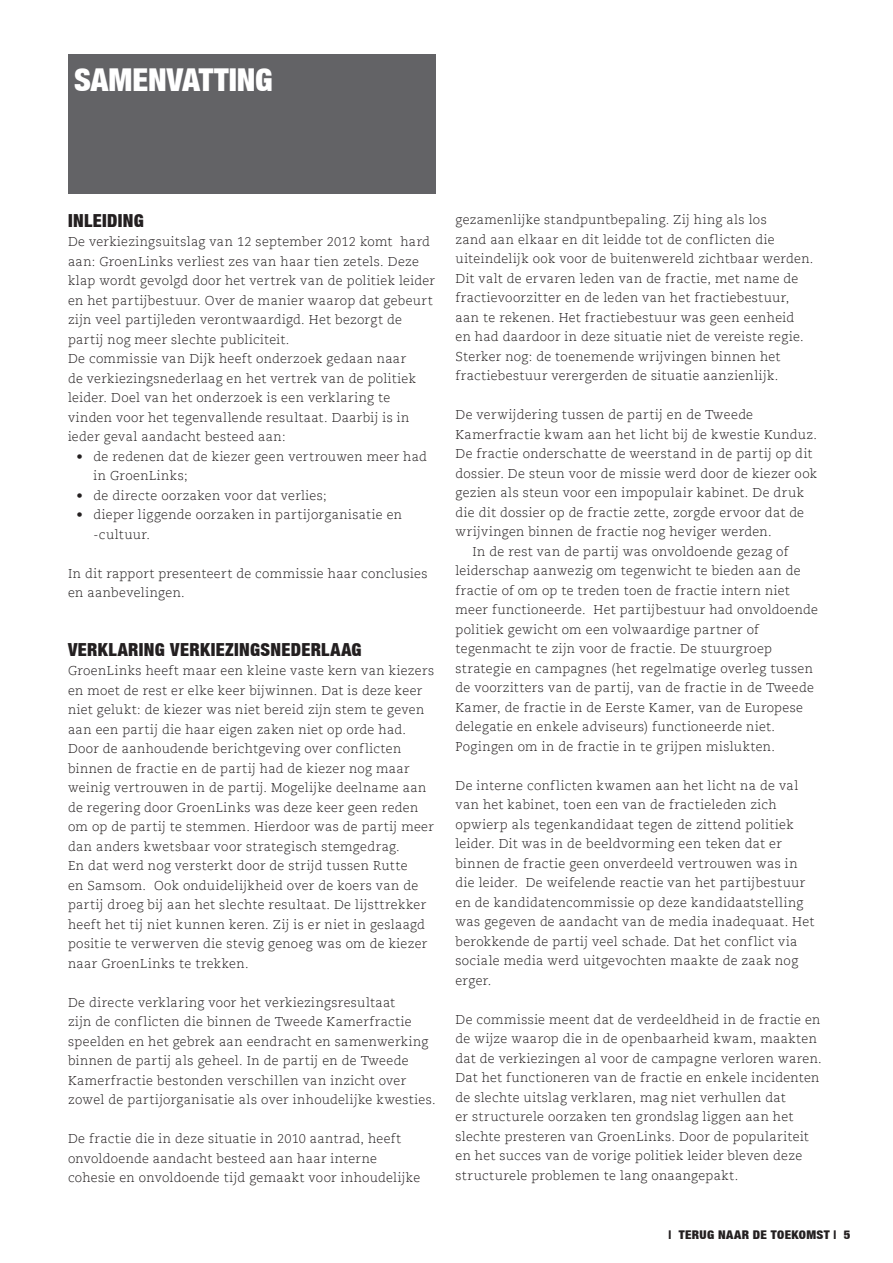
<style>
.page{position:relative;width:893px;height:1263px;background:#fff}
.page>*{position:absolute;margin:0;border:0;box-sizing:border-box;transform-origin:0 0}
.t1{font:900 condensed 31.5px "Helvetica Neue LT";letter-spacing:-.005em;color:#fff}
.t2{font:900 condensed 18px "Helvetica Neue LT";letter-spacing:.02em;color:#231f20}
.t3{font:12.75px/19.5px "Caecilia LT Light";letter-spacing:.025em;color:#231f20}
.t4{font:900 condensed 12px "Helvetica Neue LT";letter-spacing:.03em;color:#231f20;scale:1.07 1}
</style>
<div class="page">
<div style="left:68px;top:54px;width:368px;height:140px;background:#636366"></div>
<h1 class="t1" style="left:74px;top:60px;width:200px">SAMENVATTI NG</h1>
<h2 class="t2" style="left:68px;top:209px;width:77px">INLEIDING</h2>
<p class="t3" style="left:68px;top:232px;width:369px">De verkiezingsuitslag van 12 september 2012 komt hard aan: GroenLinks verliest zes van haar tien zetels. Deze klap wordt gevolgd door het vertrek van de politiek leider en het partijbestuur. Over de manier waarop dat gebeurt zijn veel partijleden verontwaardigd. Het bezorgt de partij nog meer slechte publiciteit.<br>De commissie van Dijk heeft onderzoek gedaan naar<br>de verkiezingsnederlaag en het vertrek van de politiek leider. Doel van het onderzoek is een verklaring te vinden voor het tegenvallende resultaat. Daarbij is in ieder geval aandacht besteed aan:</p>
<p class="t3" style="left:94px;top:447px;width:335px;text-indent:-17px">• de redenen dat de kiezer geen vertrouwen meer had in GroenLinks;</p>
<p class="t3" style="left:77px;top:486px;width:252px">• de directe oorzaken voor dat verlies;</p>
<p class="t3" style="left:94px;top:505px;width:310px;text-indent:-17px">• dieper liggende oorzaken in partijorganisatie en -cultuur.</p>
<p class="t3" style="left:68px;top:564px;width:361px">In dit rapport presenteert de commissie haar conclusies en aanbevelingen.</p>
<h2 class="t2" style="left:68px;top:638px;width:295px">VERKLARING VERKIEZINGSNEDERLAAG</h2>
<p class="t3" style="left:68px;top:661px;width:368px">GroenLinks heeft maar een kleine vaste kern van kiezers en moet de rest er elke keer bijwinnen. Dat is deze keer niet gelukt: de kiezer was niet bereid zijn stem te geven aan een partij die haar eigen zaken niet op orde had.<br>Door de aanhoudende berichtgeving over conflicten binnen de fractie en de partij had de kiezer nog maar weinig vertrouwen in de partij. Mogelijke deelname aan de regering door GroenLinks was deze keer geen reden om op de partij te stemmen. Hierdoor was de partij meer dan anders kwetsbaar voor strategisch stemgedrag.<br>En dat werd nog versterkt door de strijd tussen Rutte<br>en Samsom. Ook onduidelijkheid over de koers van de partij droeg bij aan het slechte resultaat. De lijsttrekker heeft het tij niet kunnen keren. Zij is er niet in geslaagd positie te verwerven die stevig genoeg was om de kiezer naar GroenLinks te trekken.</p>
<p class="t3" style="left:68px;top:993px;width:369px">De directe verklaring voor het verkiezingsresultaat<br>zijn de conflicten die binnen de Tweede Kamerfractie speelden en het gebrek aan eendracht en samenwerking binnen de partij als geheel. In de partij en de Tweede Kamerfractie bestonden verschillen van inzicht over zowel de partijorganisatie als over inhoudelijke kwesties.</p>
<p class="t3" style="left:68px;top:1129px;width:354px">De fractie die in deze situatie in 2010 aantrad, heeft onvoldoende aandacht besteed aan haar interne cohesie en onvoldoende tijd gemaakt voor inhoudelijke</p>
<p class="t3" style="left:455px;top:211px;width:359px">gezamenlijke standpuntbepaling. Zij hing als los<br>zand aan elkaar en dit leidde tot de conflicten die uiteindelijk ook voor de buitenwereld zichtbaar werden.<br>Dit valt de ervaren leden van de fractie, met name de fractievoorzitter en de leden van het fractiebestuur, aan te rekenen. Het fractiebestuur was geen eenheid<br>en had daardoor in deze situatie niet de vereiste regie.<br>Sterker nog: de toenemende wrijvingen binnen het fractiebestuur verergerden de situatie aanzienlijk.</p>
<p class="t3" style="left:455px;top:405px;width:299px">De verwijdering tussen de partij en de Tweede</p>
<p class="t3" style="left:455px;top:425px;width:363px">Kamerfractie kwam aan het licht bij de kwestie Kunduz.</p>
<p class="t3" style="left:455px;top:444px;width:359px">De fractie onderschatte de weerstand in de partij op dit</p>
<p class="t3" style="left:455px;top:464px;width:363px">dossier. De steun voor de missie werd door de kiezer ook</p>
<p class="t3" style="left:455px;top:483px;width:350px">gezien als steun voor een impopulair kabinet. De druk</p>
<p class="t3" style="left:455px;top:503px;width:350px">die dit dossier op de fractie zette, zorgde ervoor dat de</p>
<p class="t3" style="left:455px;top:522px;width:318px">wrijvingen binnen de fractie nog heviger werden.</p>
<p class="t3" style="left:472px;top:542px;width:317px">In de rest van de partij was onvoldoende gezag of</p>
<p class="t3" style="left:455px;top:561px;width:347px">leiderschap aanwezig om tegenwicht te bieden aan de</p>
<p class="t3" style="left:455px;top:581px;width:336px">fractie of om op te treden toen de fractie intern niet</p>
<p class="t3" style="left:455px;top:600px;width:364px">meer functioneerde. Het partijbestuur had onvoldoende</p>
<p class="t3" style="left:455px;top:620px;width:305px">politiek gewicht om een volwaardige partner of</p>
<p class="t3" style="left:455px;top:639px;width:318px">tegenmacht te zijn voor de fractie. De stuurgroep</p>
<p class="t3" style="left:455px;top:659px;width:359px">strategie en campagnes (het regelmatige overleg tussen</p>
<p class="t3" style="left:455px;top:678px;width:360px">de voorzitters van de partij, van de fractie in de Tweede</p>
<p class="t3" style="left:455px;top:698px;width:349px">Kamer, de fractie in de Eerste Kamer, van de Europese</p>
<p class="t3" style="left:455px;top:717px;width:321px">delegatie en enkele adviseurs) functioneerde niet.</p>
<p class="t3" style="left:455px;top:737px;width:321px">Pogingen om in de fractie in te grijpen mislukten.</p>
<p class="t3" style="left:455px;top:776px;width:360px">De interne conflicten kwamen aan het licht na de val van het kabinet, toen een van de fractieleden zich opwierp als tegenkandidaat tegen de zittend politiek leider. Dit was in de beeldvorming een teken dat er binnen de fractie geen onverdeeld vertrouwen was in die leider. De weifelende reactie van het partijbestuur en de kandidatencommissie op deze kandidaatstelling was gegeven de aandacht van de media inadequaat. Het berokkende de partij veel schade. Dat het conflict via sociale media werd uitgevochten maakte de zaak nog erger.</p>
<p class="t3" style="left:455px;top:1010px;width:368px">De commissie meent dat de verdeeldheid in de fractie en de wijze waarop die in de openbaarheid kwam, maakten dat de verkiezingen al voor de campagne verloren waren.<br>Dat het functioneren van de fractie en enkele incidenten de slechte uitslag verklaren, mag niet verhullen dat<br>er structurele oorzaken ten grondslag liggen aan het slechte presteren van GroenLinks. Door de populariteit en het succes van de vorige politiek leider bleven deze structurele problemen te lang onaangepakt.</p>
<p class="t4" style="left:669px;top:1227px;width:171px">| TERUG NAAR DE TOEKOMST | 5</p>
</div>
